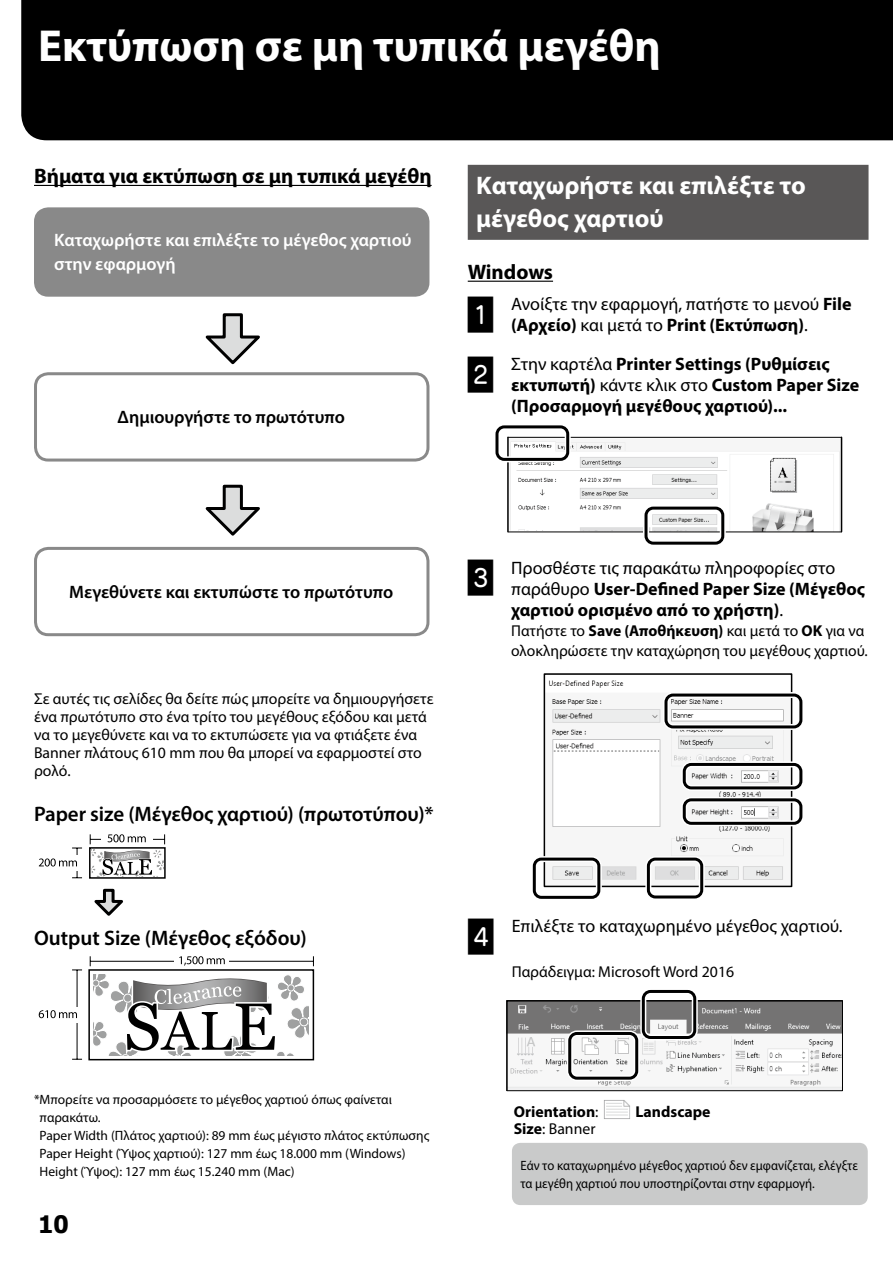
<style>
.page{position:relative;width:893px;height:1263px;background:#fff}
.page>*{position:absolute;margin:0;border:0;box-sizing:border-box;transform-origin:0 0}
.t1{font:700 45px "Myriad Pro";color:#fff}
.t2{font:36px "JNB3 TP";color:#000}
.t3{font:700 25.5px/33px "Myriad Pro";color:#fff}
.t4{font:700 24px "Tahoma";color:#000}
.t5{font:600 21px "Myriad Pro";letter-spacing:-.005em;color:#000}
.t6{font:700 21px "Myriad Pro";color:#000}
.t7{font:700 18px/21px "Myriad Pro";color:#000}
.t8{font:18px/21px "Myriad Pro";color:#000}
.t9{font:600 18px "Myriad Pro";color:#000}
.t10{font:600 18px/24px "Myriad Pro";color:#fff}
.t11{font:15.75px/18px "Myriad Pro";color:#000}
.t12{font:700 15.75px "Myriad Pro";color:#000}
.t13{font:13.5px/18px "Myriad Pro";color:#000}
.t14{font:13.5px/18px "Myriad Pro";color:#000;scale:.94 1}
.s1{font-weight:700}
.s2{font-weight:400}
</style>
<div class="page">
<div style="left:21px;top:0;width:872px;height:140px;background:#000"></div>
<hr style="left:34px;top:185px;width:398px;height:1px;background:#000">
<div style="left:36px;top:209px;width:392px;height:86px;background:#898989;border-radius:13px"></div>
<div style="left:34px;top:207px;width:395px;height:90px;border:3px solid #898989;border-radius:13px"></div>
<div style="left:34px;top:372px;width:395px;height:89px;border:3px solid #898989;border-radius:13px"></div>
<div style="left:34px;top:547px;width:395px;height:89px;border:3px solid #898989;border-radius:13px"></div>
<hr style="left:77px;top:848px;width:1px;height:30px;background:#000">
<div style="left:34px;top:855px;width:51px;height:16px;background:#fff"></div>
<svg style="left:39px;top:858px;width:38px;height:8px"></svg>
<svg style="left:89px;top:847px;width:77px;height:32px"></svg>
<svg style="left:90px;top:834px;width:75px;height:45px"></svg>
<hr style="left:77px;top:970px;width:1px;height:89px;background:#000">
<div style="left:34px;top:1007px;width:51px;height:15px;background:#fff"></div>
<svg style="left:39px;top:1010px;width:38px;height:8px"></svg>
<svg style="left:90px;top:956px;width:224px;height:104px"></svg>
<svg style="left:94px;top:888px;width:29px;height:28px"></svg>
<div style="left:468px;top:165px;width:400px;height:75px;background:#595757"></div>
<hr style="left:468px;top:281px;width:85px;height:1px;background:#000">
<img style="left:508px;top:436px;width:334px;height:95px">
<hr style="left:508px;top:437px;width:333px;height:1px;background:#000">
<hr style="left:508px;top:531px;width:333px;height:1px;background:#000">
<hr style="left:841px;top:437px;width:1px;height:95px;background:#000">
<hr style="left:507px;top:437px;width:2px;height:95px;background:#000">
<div style="left:643px;top:505px;width:83px;height:41px;border:6px solid #fff;border-radius:7px"></div>
<div style="left:644px;top:507px;width:80px;height:38px;border:3px solid #000;border-radius:7px"></div>
<div style="left:494px;top:424px;width:77px;height:38px;border:6px solid #fff;border-radius:7px"></div>
<div style="left:495px;top:425px;width:74px;height:36px;border:3px solid #000;border-radius:7px"></div>
<img style="left:549px;top:680px;width:235px;height:200px">
<div style="left:544px;top:673px;width:248px;height:214px;border:2px solid #000"></div>
<div style="left:663px;top:692px;width:141px;height:38px;border:6px solid #fff;border-radius:7px"></div>
<div style="left:664px;top:693px;width:138px;height:35px;border:3px solid #000;border-radius:7px"></div>
<div style="left:681px;top:761px;width:123px;height:30px;border:6px solid #fff;border-radius:7px"></div>
<div style="left:683px;top:763px;width:119px;height:26px;border:3px solid #000;border-radius:7px"></div>
<div style="left:681px;top:797px;width:123px;height:29px;border:6px solid #fff;border-radius:7px"></div>
<div style="left:683px;top:798px;width:119px;height:27px;border:3px solid #000;border-radius:7px"></div>
<div style="left:531px;top:856px;width:71px;height:44px;border:6px solid #fff;border-radius:7px"></div>
<div style="left:533px;top:857px;width:67px;height:42px;border:3px solid #000;border-radius:7px"></div>
<div style="left:645px;top:856px;width:60px;height:44px;border:6px solid #fff;border-radius:7px"></div>
<div style="left:647px;top:857px;width:56px;height:41px;border:3px solid #000;border-radius:7px"></div>
<svg style="left:506px;top:1000px;width:337px;height:91px"></svg>
<div style="left:567px;top:1030px;width:73px;height:51px;border:6px solid #fff;border-radius:7px"></div>
<div style="left:568px;top:1032px;width:70px;height:48px;border:3px solid #000;border-radius:7px"></div>
<div style="left:640px;top:988px;width:58px;height:52px;border:6px solid #fff;border-radius:7px"></div>
<div style="left:642px;top:990px;width:54px;height:49px;border:3px solid #000;border-radius:7px"></div>
<img style="left:604px;top:1100px;width:26px;height:19px">
<div style="left:512px;top:1143px;width:356px;height:62px;background:#c9caca;border-radius:9px"></div>
<svg style="left:205px;top:313px;width:55px;height:52px"></svg>
<svg style="left:205px;top:484px;width:55px;height:52px"></svg>
<h1 class="t1" style="left:38px;top:16px;width:624px">Εκτύπωση σε μη τυπικά μεγέθη</h1>
<h3 class="t6" style="left:34px;top:163px;width:399px">Βήματα για εκτύπωση σε μη τυπικά μεγέθη</h3>
<p class="t10" style="left:54px;top:228px;width:359px">Καταχωρήστε και επιλέξτε το μέγεθος χαρτιού στην εφαρμογή</p>
<p class="t9" style="left:118px;top:405px;width:229px">Δημιουργήστε το πρωτότυπο</p>
<h3 class="t3" style="left:476px;top:169px;width:331px">Καταχωρήστε και επιλέξτε το μέγεθος χαρτιού</h3>
<h3 class="t6" style="left:468px;top:258px;width:87px">Windows</h3>
<h2 class="t2" style="left:468px;top:296px;width:30px">A</h2>
<p class="t8" style="left:511px;top:294px;width:342px">Ανοίξτε την εφαρμογή, πατήστε το μενού <span class="s1">File (Αρχείο)</span> και μετά το <span class="s1">Print (Εκτύπωση)</span>.</p>
<h2 class="t2" style="left:468px;top:356px;width:30px">B</h2>
<p class="t7" style="left:511px;top:353px;width:350px"><span class="s2">Στην καρτέλα</span> Printer Settings (Ρυθμίσεις εκτυπωτή) <span class="s2">κάντε κλικ στο</span> Custom Paper Size (Προσαρμογή μεγέθους χαρτιού)...</p>
<p class="t9" style="left:69px;top:580px;width:326px">Μεγεθύνετε και εκτυπώστε το πρωτότυπο</p>
<p class="t11" style="left:34px;top:689px;width:401px">Σε αυτές τις σελίδες θα δείτε πώς μπορείτε να δημιουργήσετε ένα πρωτότυπο στο ένα τρίτο του μεγέθους εξόδου και μετά να το μεγεθύνετε και να το εκτυπώσετε για να φτιάξετε ένα Banner πλάτους 610 mm που θα μπορεί να εφαρμοστεί στο ρολό.</p>
<h3 class="t5" style="left:34px;top:800px;width:401px">Paper size (Μέγεθος χαρτιού) (πρωτοτύπου)*</h3>
<h2 class="t2" style="left:468px;top:560px;width:30px">C</h2>
<p class="t7" style="left:511px;top:557px;width:355px"><span class="s2">Προσθέστε τις παρακάτω πληροφορίες στο παράθυρο</span> User-Defined Paper Size (Μέγεθος χαρτιού ορισμένο από το χρήστη)<span class="s2">.</span></p>
<p class="t11" style="left:511px;top:621px;width:358px;line-height:19.5px">Πατήστε το <span class="s1">Save (Αποθήκευση)</span> και μετά το <span class="s1">OK</span> για να ολοκληρώσετε την καταχώρηση του μεγέθους χαρτιού.</p>
<h3 class="t5" style="left:34px;top:924px;width:274px">Output Size (Μέγεθος εξόδου)</h3>
<h2 class="t2" style="left:468px;top:918px;width:30px">D</h2>
<p class="t8" style="left:512px;top:915px;width:332px">Επιλέξτε το καταχωρημένο μέγεθος χαρτιού.</p>
<p class="t11" style="left:512px;top:963px;width:224px">Παράδειγμα: Microsoft Word 2016</p>
<p class="t13" style="left:40px;top:1090px;width:391px;text-indent:-6px">*Μπορείτε να προσαρμόσετε το μέγεθος χαρτιού όπως φαίνεται παρακάτω.<br>Paper Width (Πλάτος χαρτιού): 89 mm έως μέγιστο πλάτος εκτύπωσης Paper Height (Ύψος χαρτιού): 127 mm έως 18.000 mm (Windows)<br>Height (Ύψος): 127 mm έως 15.240 mm (Mac)</p>
<h3 class="t4" style="left:38px;top:1207px;width:32px">10</h3>
<p class="t12" style="left:514px;top:1101px;width:86px">Orientation<span class="s2">:</span></p>
<p class="t12" style="left:635px;top:1101px;width:77px">Landscape</p>
<p class="t11" style="left:514px;top:1120px;width:83px"><span class="s1">Size</span>: Banner</p>
<p class="t14" style="left:520px;top:1156px;width:361px">Εάν το καταχωρημένο μέγεθος χαρτιού δεν εμφανίζεται, ελέγξτε τα μεγέθη χαρτιού που υποστηρίζονται στην εφαρμογή.</p>
</div>
